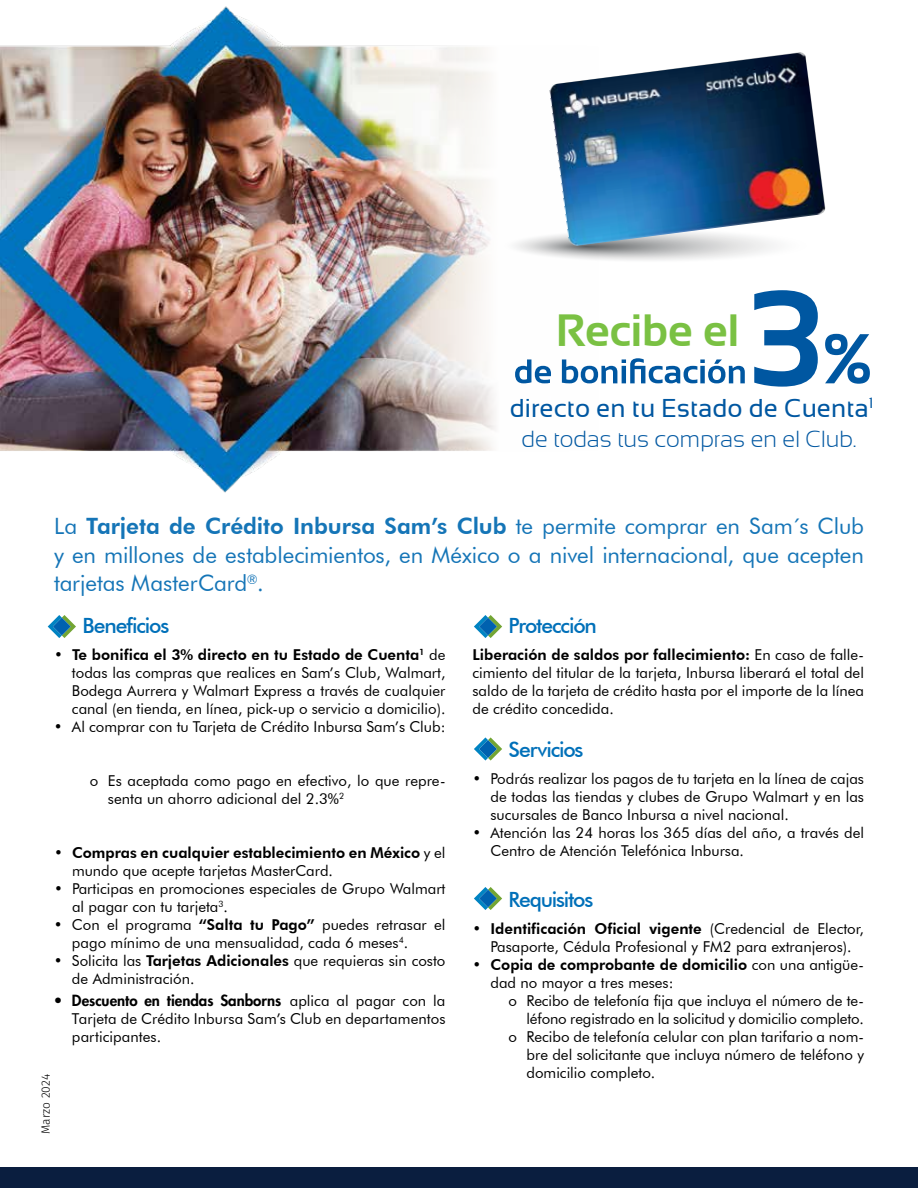
<style>
.page{position:relative;width:918px;height:1188px;background:#fff}
.page>*{position:absolute;margin:0;border:0;box-sizing:border-box;transform-origin:0 0}
.t1{font:700 136.2px "Sansation";color:#0057a1}
.t2{font:700 45.3px "Sansation";color:#7ac143}
.t3{font:25.8px "Sansation";color:#0057a1}
.t4{font:300 23.25px "Sansation";color:#0057a1}
.t5{font:22.5px/28.5px "Futura BT";letter-spacing:-.005em;color:#1575b7;text-align:justify}
.t6{font:500 21px "Futura BT";letter-spacing:-.055em;color:#0070b9}
.t7{font:15px/18px "Futura BT";color:#000}
.t8{font:800 15px/18px "Futura BT";color:#000}
.t9{font:800 15px "Futura";color:#000}
.t10{font:300 12px "Fira Sans";color:#000}
.s1{font-size:70.5px}
.s2{font-weight:800}
.s3{font-weight:400}
.s4{font-family:"Futura BT";font-weight:400}
</style>
<div class="page">
<img style="left:0;top:6px;width:329px;height:487px">
<img style="left:329px;top:45px;width:416px;height:406px">
<div style="left:0;top:1167px;width:918px;height:21px;background:#0a1e3f"></div>
<svg style="left:48px;top:615px;width:28px;height:23px"></svg>
<svg style="left:474px;top:615px;width:28px;height:23px"></svg>
<svg style="left:474px;top:737px;width:28px;height:24px"></svg>
<svg style="left:474px;top:887px;width:28px;height:23px"></svg>
<svg style="left:515px;top:359px;width:36px;height:24px"></svg>
<svg style="left:562px;top:358px;width:183px;height:25px"></svg>
<svg style="left:501px;top:227px;width:273px;height:36px"></svg>
<img style="left:549px;top:52px;width:277px;height:195px">
<h1 class="t1" style="left:748px;top:263px;width:127px">3<span class="s1">%</span></h1>
<h3 class="t3" style="left:510px;top:394px;width:365px">directo en tu Estado de Cuenta<sup>1</sup></h3>
<h3 class="t4" style="left:522px;top:427px;width:337px">de todas tus compras en el Club.</h3>
<h2 class="t2" style="left:556px;top:305px;width:185px">Recibe el</h2>
<h3 class="t5" style="left:54px;top:512px;width:812px">La <span class="s2">Tarjeta de Crédito Inbursa Sam’s Club</span> te permite comprar en Sam´s Club y en millones de establecimientos, en México o a nivel internacional, que acepten tarjetas MasterCard<sup>®</sup>.</h3>
<h3 class="t6" style="left:82px;top:613px;width:88px">Beneficios</h3>
<p class="t7" style="left:72px;top:646px;width:375px;text-align:justify;text-indent:-18px"><span class="s2">• Te bonifica el 3% directo en tu Estado de Cuenta</span><sup>1</sup> de todas las compras que realices en Sam’s Club, Walmart, Bodega Aurrera y Walmart Express a través de cualquier canal (en tienda, en línea, pick-up o servicio a domicilio).</p>
<p class="t7" style="left:54px;top:718px;width:393px">• Al comprar con tu Tarjeta de Crédito Inbursa Sam’s Club:</p>
<p class="t7" style="left:108px;top:772px;width:339px;text-indent:-18px">o Es aceptada como pago en efectivo, lo que repre&shy;senta un ahorro adicional del 2.3%<sup>2</sup></p>
<p class="t8" style="left:72px;top:844px;width:375px;text-indent:-18px">• Compras en cualquier establecimiento en México <span class="s3">y el mundo que acepte tarjetas MasterCard.</span></p>
<p class="t7" style="left:72px;top:880px;width:375px;text-indent:-18px">• Participas en promociones especiales de Grupo Walmart al pagar con tu tarjeta<sup>3</sup>.</p>
<p class="t7" style="left:72px;top:916px;width:375px;text-indent:-18px">• Con el programa <span class="s2">“Salta tu Pago”</span> puedes retrasar el pago mínimo de una mensualidad, cada 6 meses<sup>4</sup>.</p>
<p class="t7" style="left:72px;top:952px;width:375px;text-indent:-18px">• Solicita las <span class="s2">Tarjetas Adicionales</span> que requieras sin costo de Administración.</p>
<p class="t9" style="left:54px;top:991px;width:393px">• Descuento en tiendas Sanborns <span class="s4">aplica al pagar con la</span></p>
<p class="t7" style="left:72px;top:1009px;width:375px">Tarjeta de Crédito Inbursa Sam’s Club en departamentos participantes.</p>
<p class="t10" style="left:37px;top:1134px;width:61px;rotate:-90deg">Marzo 2024</p>
<h3 class="t6" style="left:508px;top:613px;width:90px">Protección</h3>
<p class="t7" style="left:472px;top:646px;width:393px;text-align:justify"><span class="s2">Liberación de saldos por fallecimiento:</span> En caso de falle&shy;cimiento del titular de la tarjeta, Inbursa liberará el total del saldo de la tarjeta de crédito hasta por el importe de la línea de crédito concedida.</p>
<h3 class="t6" style="left:508px;top:737px;width:77px">Servicios</h3>
<p class="t7" style="left:490px;top:770px;width:375px;text-align:justify;text-indent:-18px">• Podrás realizar los pagos de tu tarjeta en la línea de cajas de todas las tiendas y clubes de Grupo Walmart y en las sucursales de Banco Inbursa a nivel nacional.</p>
<p class="t7" style="left:490px;top:824px;width:375px;text-indent:-18px">• Atención las 24 horas los 365 días del año, a través del<br>Centro de Atención Telefónica Inbursa.</p>
<h3 class="t6" style="left:508px;top:886px;width:86px">Requisitos</h3>
<p class="t7" style="left:472px;top:919px;width:393px;text-align:center"><span class="s2">• Identificación Oficial vigente</span> (Credencial de Elector,<br>Pasaporte, Cédula Profesional y FM2 para extranjeros).</p>
<p class="t7" style="left:490px;top:955px;width:375px;text-indent:-18px"><span class="s2">• Copia de comprobante de domicilio</span> con una antigüe&shy;dad no mayor a tres meses:</p>
<p class="t7" style="left:508px;top:991px;width:357px">o Recibo de telefonía fija que incluya el número de te-</p>
<p class="t7" style="left:526px;top:1009px;width:339px">léfono registrado en la solicitud y domicilio completo.</p>
<p class="t7" style="left:508px;top:1027px;width:357px">o Recibo de telefonía celular con plan tarifario a nom-</p>
<p class="t7" style="left:526px;top:1045px;width:339px">bre del solicitante que incluya número de teléfono y</p>
<p class="t7" style="left:526px;top:1063px;width:130px">domicilio completo.</p>
</div>
